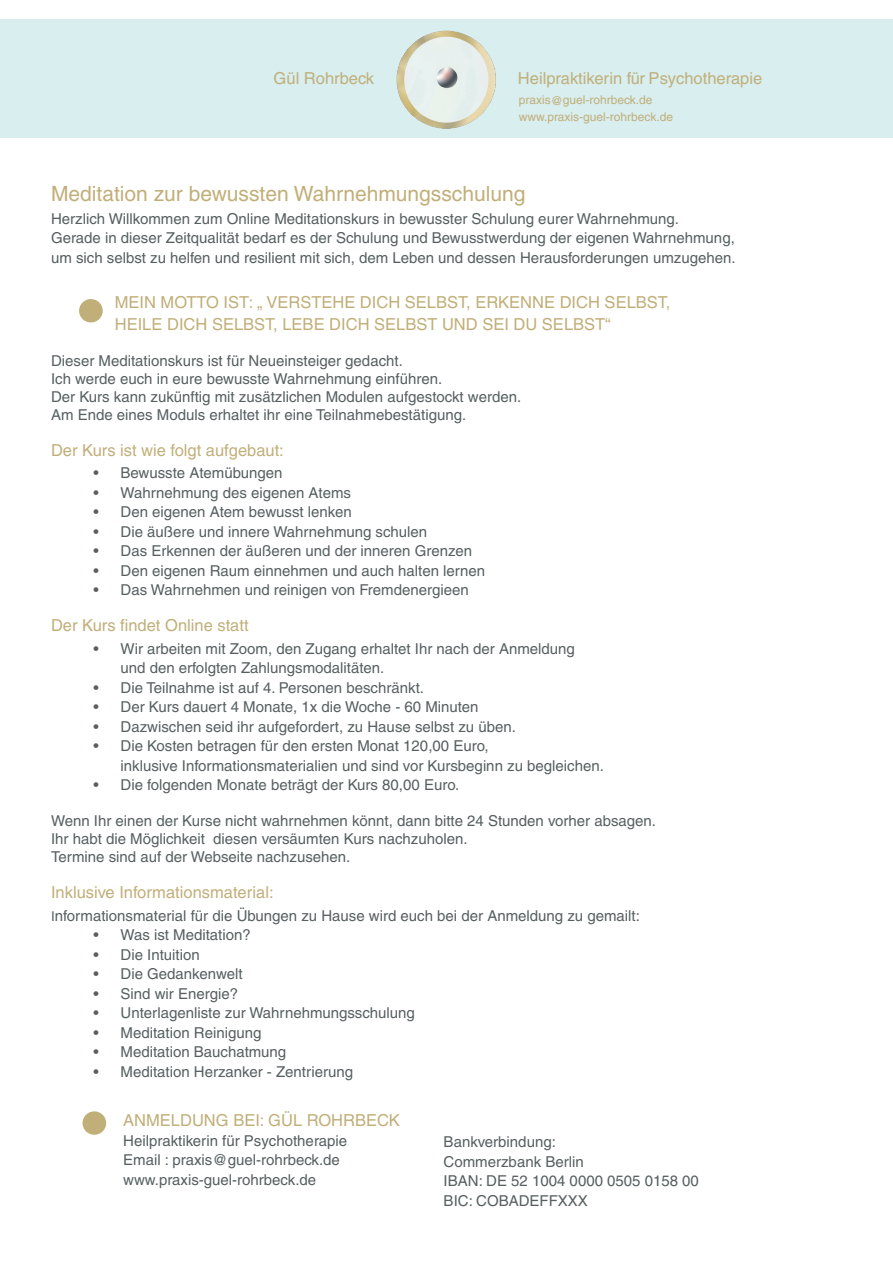
<style>
.page{position:relative;width:893px;height:1263px;background:#fff}
.page>*{position:absolute;margin:0;border:0;box-sizing:border-box;transform-origin:0 0}
.t1{font:21px "Helvetica";color:#c1af79}
.t2{font:16.5px/22.5px "Helvetica";color:#c1af79}
.t3{font:15px/19.5px "Helvetica";color:#575f60}
.t4{font:12px/17.2px "Helvetica";color:#c1af79}
.s1{font-size:13.5px}
</style>
<div class="page">
<div style="left:0;top:19px;width:893px;height:119px;background:#d8eeef"></div>
<img style="left:396px;top:30px;width:100px;height:99px">
<div style="left:79px;top:299px;width:24px;height:23px;background:#c1af79;border-radius:50%"></div>
<div style="left:82px;top:1111px;width:24px;height:24px;background:#c1af79;border-radius:50%"></div>
<p class="t2" style="left:274px;top:67px;width:102px">Gül Rohrbeck</p>
<p class="t2" style="left:518px;top:67px;width:246px">Heilpraktikerin für Psychotherapie</p>
<p class="t4" style="left:519px;top:91px;width:156px">praxis@guel-rohrbeck.de www.praxis-guel-rohrbeck.de</p>
<h1 class="t1" style="left:51px;top:182px;width:476px">Meditation zur bewussten Wahrnehmungsschulung</h1>
<p class="t3" style="left:51px;top:209px;width:686px">Herzlich Willkommen zum Online Meditationskurs in bewusster Schulung eurer Wahrnehmung.<br>Gerade in dieser Zeitqualität bedarf es der Schulung und Bewusstwerdung der eigenen Wahrnehmung, um sich selbst zu helfen und resilient mit sich, dem Leben und dessen Herausforderungen umzugehen.</p>
<p class="t2" style="left:115px;top:291px;width:557px">MEIN MOTTO IST: „ VERSTEHE DICH SELBST, ERKENNE DICH SELBST,<br>HEILE DICH SELBST, LEBE DICH SELBST UND SEI DU SELBST“</p>
<p class="t3" style="left:51px;top:351px;width:472px;line-height:18px">Dieser Meditationskurs ist für Neueinsteiger gedacht.<br>Ich werde euch in eure bewusste Wahrnehmung einführen.<br>Der Kurs kann zukünftig mit zusätzlichen Modulen aufgestockt werden.<br>Am Ende eines Moduls erhaltet ihr eine Teilnahmebestätigung.</p>
<p class="t2" style="left:51px;top:438px;width:234px">Der Kurs ist wie folgt aufgebaut:</p>
<p class="t3" style="left:94px;top:463px;width:190px">• Bewusste Atemübungen</p>
<p class="t3" style="left:94px;top:482px;width:259px">• Wahrnehmung des eigenen Atems</p>
<p class="t3" style="left:94px;top:502px;width:260px">• Den eigenen Atem bewusst lenken</p>
<p class="t3" style="left:94px;top:521px;width:335px">• Die äußere und innere Wahrnehmung schulen</p>
<p class="t3" style="left:94px;top:541px;width:380px">• Das Erkennen der äußeren und der inneren Grenzen</p>
<p class="t3" style="left:94px;top:560px;width:393px">• Den eigenen Raum einnehmen und auch halten lernen</p>
<p class="t3" style="left:94px;top:580px;width:377px">• Das Wahrnehmen und reinigen von Fremdenergieen</p>
<p class="t2" style="left:51px;top:614px;width:199px">Der Kurs findet Online statt</p>
<p class="t3" style="left:121px;top:638px;width:456px;text-indent:-27px">• Wir arbeiten mit Zoom, den Zugang erhaltet Ihr nach der Anmeldung und den erfolgten Zahlungsmodalitäten.</p>
<p class="t3" style="left:94px;top:677px;width:332px">• Die Teilnahme ist auf 4. Personen beschränkt.</p>
<p class="t3" style="left:94px;top:697px;width:387px">• Der Kurs dauert 4 Monate, 1x die Woche - 60 Minuten</p>
<p class="t3" style="left:94px;top:716px;width:424px">• Dazwischen seid ihr aufgefordert, zu Hause selbst zu üben.</p>
<p class="t3" style="left:121px;top:736px;width:485px;text-indent:-27px">• Die Kosten betragen für den ersten Monat 120,00 Euro,<br>inklusive Informationsmaterialien und sind vor Kursbeginn zu begleichen.</p>
<p class="t3" style="left:94px;top:775px;width:367px">• Die folgenden Monate beträgt der Kurs 80,00 Euro.</p>
<p class="t3" style="left:51px;top:812px;width:607px;line-height:18px">Wenn Ihr einen der Kurse nicht wahrnehmen könnt, dann bitte 24 Stunden vorher absagen.<br>Ihr habt die Möglichkeit diesen versäumten Kurs nachzuholen.<br>Termine sind auf der Webseite nachzusehen.</p>
<p class="t2" style="left:51px;top:881px;width:224px">Inklusive Informationsmaterial:</p>
<p class="t3" style="left:51px;top:905px;width:590px"><span class="s1">I</span>nformationsmaterial für die Übungen zu Hause wird euch bei der Anmeldung zu gemailt:</p>
<p class="t3" style="left:94px;top:925px;width:159px">• Was ist Meditation?</p>
<p class="t3" style="left:94px;top:944px;width:108px">• Die Intuition</p>
<p class="t3" style="left:94px;top:964px;width:151px">• Die Gedankenwelt</p>
<p class="t3" style="left:94px;top:983px;width:146px">• Sind wir Energie?</p>
<p class="t3" style="left:94px;top:1003px;width:323px">• Unterlagenliste zur Wahrnehmungsschulung</p>
<p class="t3" style="left:94px;top:1022px;width:169px">• Meditation Reinigung</p>
<p class="t3" style="left:94px;top:1042px;width:194px">• Meditation Bauchatmung</p>
<p class="t3" style="left:94px;top:1061px;width:261px">• Meditation Herzanker - Zentrierung</p>
<p class="t2" style="left:123px;top:1109px;width:24px">Anmeldung</p>
<p class="t2" style="left:233px;top:1109px;width:98px">bei: Gül Rohrbeck</p>
<p class="t3" style="left:123px;top:1130px;width:225px">Heilpraktikerin für Psychotherapie<br>Email : praxis@guel-rohrbeck.de www.praxis-guel-rohrbeck.de</p>
<p class="t3" style="left:444px;top:1132px;width:257px">Bankverbindung:<br>Commerzbank Berlin<br>IBAN: DE 52 1004 0000 0505 0158 00<br>BIC: COBADEFFXXX</p>
</div>
